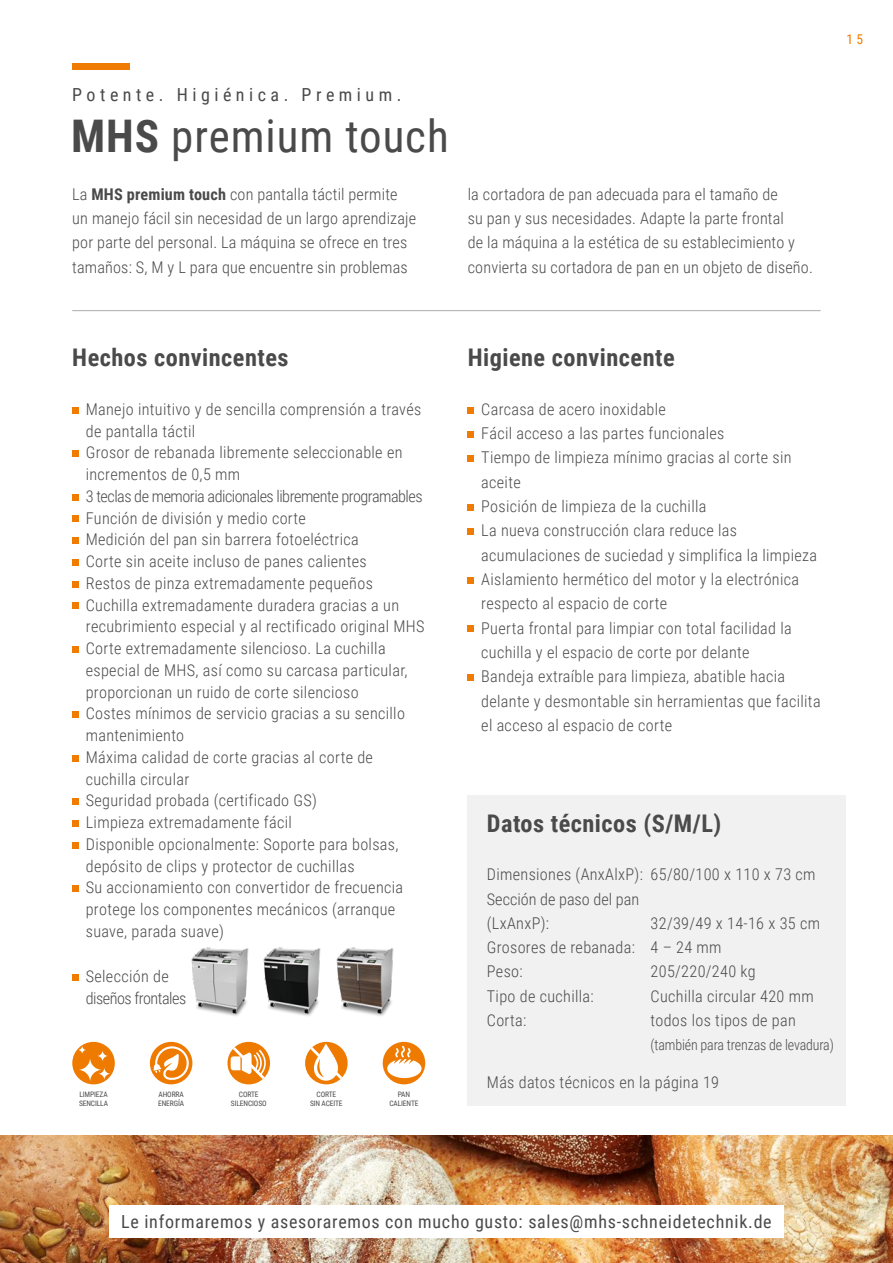
<style>
.page{position:relative;width:893px;height:1263px;background:#fff}
.page>*{position:absolute;margin:0;border:0;box-sizing:border-box;transform-origin:0 0}
.t1{font:45px "Roboto Condensed";letter-spacing:.02em;color:#4b4a4a}
.t2{font:700 24.3px "Roboto Condensed";letter-spacing:.02em;color:#4b4a4a}
.t3{font:18px "Roboto Condensed";letter-spacing:.04em;color:#4b4a4a}
.t4{font:18px "Roboto Condensed";letter-spacing:.25em;color:#4b4a4a}
.t5{font:300 16.2px/21.8px "Roboto Condensed";letter-spacing:.02em;color:#4b4a4a}
.t6{font:300 16.2px/22.5px "Roboto Condensed";letter-spacing:-.03em;color:#4b4a4a}
.t7{font:300 14.7px "Roboto Condensed";letter-spacing:-.01em;color:#4b4a4a;scale:.95 1}
.t8{font:13.5px "Roboto Condensed";color:#ef7c00}
.t9{font:7.5px/9px "Roboto Condensed";letter-spacing:-.015em;color:#4b4a4a;text-align:center}
.s1{font-weight:700}
</style>
<div class="page">
<img style="left:0;top:1135px;width:893px;height:128px">
<div style="left:468px;top:795px;width:378px;height:311px;background:#f1f1f1"></div>
<div style="left:150px;top:1042px;width:42px;height:42px;background:#ef7a00;border-radius:50%"></div>
<svg style="left:153px;top:1043px;width:37px;height:39px"></svg>
<div style="left:227px;top:1042px;width:43px;height:42px;background:#ef7a00;border-radius:50%"></div>
<svg style="left:231px;top:1047px;width:35px;height:32px"></svg>
<div style="left:305px;top:1042px;width:43px;height:42px;background:#ef7a00;border-radius:50%"></div>
<svg style="left:310px;top:1043px;width:32px;height:39px"></svg>
<div style="left:383px;top:1042px;width:42px;height:42px;background:#ef7a00;border-radius:50%"></div>
<svg style="left:387px;top:1046px;width:35px;height:32px"></svg>
<div style="left:72px;top:1042px;width:43px;height:42px;background:#ef7a00;border-radius:50%"></div>
<svg style="left:78px;top:1046px;width:8px;height:8px"></svg>
<svg style="left:97px;top:1050px;width:11px;height:12px"></svg>
<svg style="left:78px;top:1058px;width:24px;height:24px"></svg>
<svg style="left:98px;top:1067px;width:13px;height:13px"></svg>
<div style="left:72px;top:64px;width:58px;height:6px;background:#ef7c00"></div>
<div style="left:109px;top:1205px;width:675px;height:32px;background:#fff"></div>
<div style="left:72px;top:407px;width:7px;height:6px;background:#ef7c00"></div>
<div style="left:72px;top:450px;width:7px;height:7px;background:#ef7c00"></div>
<div style="left:72px;top:494px;width:7px;height:6px;background:#ef7c00"></div>
<div style="left:72px;top:516px;width:7px;height:6px;background:#ef7c00"></div>
<div style="left:72px;top:537px;width:7px;height:7px;background:#ef7c00"></div>
<div style="left:72px;top:559px;width:7px;height:7px;background:#ef7c00"></div>
<div style="left:72px;top:581px;width:7px;height:6px;background:#ef7c00"></div>
<div style="left:72px;top:603px;width:7px;height:6px;background:#ef7c00"></div>
<div style="left:72px;top:646px;width:7px;height:7px;background:#ef7c00"></div>
<div style="left:72px;top:711px;width:7px;height:7px;background:#ef7c00"></div>
<div style="left:72px;top:755px;width:7px;height:6px;background:#ef7c00"></div>
<div style="left:72px;top:798px;width:7px;height:7px;background:#ef7c00"></div>
<div style="left:72px;top:820px;width:7px;height:7px;background:#ef7c00"></div>
<div style="left:72px;top:842px;width:7px;height:6px;background:#ef7c00"></div>
<div style="left:72px;top:885px;width:7px;height:7px;background:#ef7c00"></div>
<div style="left:72px;top:974px;width:7px;height:6px;background:#ef7c00"></div>
<svg style="left:468px;top:407px;width:6px;height:6px"></svg>
<div style="left:468px;top:431px;width:6px;height:7px;background:#ef7c00"></div>
<svg style="left:468px;top:456px;width:6px;height:6px"></svg>
<div style="left:468px;top:504px;width:6px;height:7px;background:#ef7c00"></div>
<div style="left:468px;top:528px;width:6px;height:7px;background:#ef7c00"></div>
<svg style="left:468px;top:577px;width:6px;height:6px"></svg>
<svg style="left:468px;top:626px;width:6px;height:6px"></svg>
<div style="left:468px;top:674px;width:6px;height:7px;background:#ef7c00"></div>
<hr style="left:72px;top:310px;width:749px;height:1px;background:#adaaaa">
<img style="left:263px;top:947px;width:58px;height:69px">
<img style="left:336px;top:947px;width:58px;height:69px">
<img style="left:191px;top:947px;width:58px;height:69px">
<p class="t4" style="left:72px;top:82px;width:331px">Potente. Higiénica. Premium.</p>
<h1 class="t1" style="left:71px;top:105px;width:379px"><span class="s1">MHS</span> premium touch</h1>
<p class="t5" style="left:72px;top:181px;width:345px;line-height:24.3px">La <span class="s1">MHS premium touch</span> con pantalla táctil permite un manejo fácil sin necesidad de un largo aprendizaje por parte del personal. La máquina se ofrece en tres tamaños: S, M y L para que encuentre sin problemas</p>
<p class="t5" style="left:468px;top:181px;width:347px;line-height:24.3px">la cortadora de pan adecuada para el tamaño de<br>su pan y sus necesidades. Adapte la parte frontal<br>de la máquina a la estética de su establecimiento y convierta su cortadora de pan en un objeto de diseño.</p>
<p class="t8" style="left:846px;top:30px;width:18px">15</p>
<h2 class="t2" style="left:72px;top:341px;width:218px">Hechos convincentes</h2>
<p class="t5" style="left:86px;top:398px;width:340px">Manejo intuitivo y de sencilla comprensión a través de pantalla táctil<br>Grosor de rebanada libremente seleccionable en incrementos de 0,5 mm<br>3 teclas de memoria adicionales libremente programables Función de división y medio corte<br>Medición del pan sin barrera fotoeléctrica<br>Corte sin aceite incluso de panes calientes<br>Restos de pinza extremadamente pequeños Cuchilla extremadamente duradera gracias a un recubrimiento especial y al rectificado original MHS Corte extremadamente silencioso. La cuchilla especial de MHS, así como su carcasa particular, proporcionan un ruido de corte silencioso<br>Costes mínimos de servicio gracias a su sencillo mantenimiento<br>Máxima calidad de corte gracias al corte de cuchilla circular<br>Seguridad probada (certificado GS)<br>Limpieza extremadamente fácil<br>Disponible opcionalmente: Soporte para bolsas, depósito de clips y protector de cuchillas<br>Su accionamiento con convertidor de frecuencia protege los componentes mecánicos (arranque suave, parada suave)</p>
<p class="t6" style="left:86px;top:964px;width:102px">Selección de diseños frontales</p>
<p class="t9" style="left:79px;top:1089px;width:31px;text-align:left">LIMPIEZA<br>SENCILLA</p>
<p class="t9" style="left:158px;top:1089px;width:28px;text-align:left">AHORRA<br>ENERGÍA</p>
<p class="t9" style="left:231px;top:1089px;width:37px">CORTE<br>SILENCIOSO</p>
<p class="t9" style="left:310px;top:1089px;width:34px">CORTE<br>SIN ACEITE</p>
<p class="t9" style="left:389px;top:1089px;width:31px">PAN<br>CALIENTE</p>
<h2 class="t2" style="left:468px;top:341px;width:209px">Higiene convincente</h2>
<p class="t5" style="left:481px;top:396px;width:341px;line-height:24.3px">Carcasa de acero inoxidable<br>Fácil acceso a las partes funcionales<br>Tiempo de limpieza mínimo gracias al corte sin aceite<br>Posición de limpieza de la cuchilla<br>La nueva construcción clara reduce las acumulaciones de suciedad y simplifica la limpieza Aislamiento hermético del motor y la electrónica respecto al espacio de corte<br>Puerta frontal para limpiar con total facilidad la cuchilla y el espacio de corte por delante<br>Bandeja extraíble para limpieza, abatible hacia delante y desmontable sin herramientas que facilita el acceso al espacio de corte</p>
<h2 class="t2" style="left:487px;top:806px;width:236px">Datos técnicos (S/M/L)</h2>
<p class="t5" style="left:487px;top:862px;width:330px;line-height:24.3px">Dimensiones (AnxAlxP): 65/80/100 x 110 x 73 cm<br>Sección de paso del pan<br>(LxAnxP):</p>
<p class="t5" style="left:487px;top:910px;width:335px;line-height:24.3px;text-indent:164px">32/39/49 x 14-16 x 35 cm<br>Grosores de rebanada: 4 – 24 mm<br>Peso:</p>
<p class="t5" style="left:651px;top:960px;width:107px">205/220/240 kg</p>
<p class="t5" style="left:487px;top:984px;width:108px">Tipo de cuchilla:</p>
<p class="t5" style="left:651px;top:984px;width:165px">Cuchilla circular 420 mm</p>
<p class="t5" style="left:487px;top:1009px;width:41px">Corta:</p>
<p class="t5" style="left:651px;top:1009px;width:147px">todos los tipos de pan</p>
<p class="t7" style="left:651px;top:1035px;width:194px">(también para trenzas de levadura)</p>
<p class="t5" style="left:487px;top:1071px;width:234px">Más datos técnicos en la página 19</p>
<p class="t3" style="left:121px;top:1208px;width:652px">Le informaremos y asesoraremos con mucho gusto: sales@mhs-schneidetechnik.de</p>
</div>
